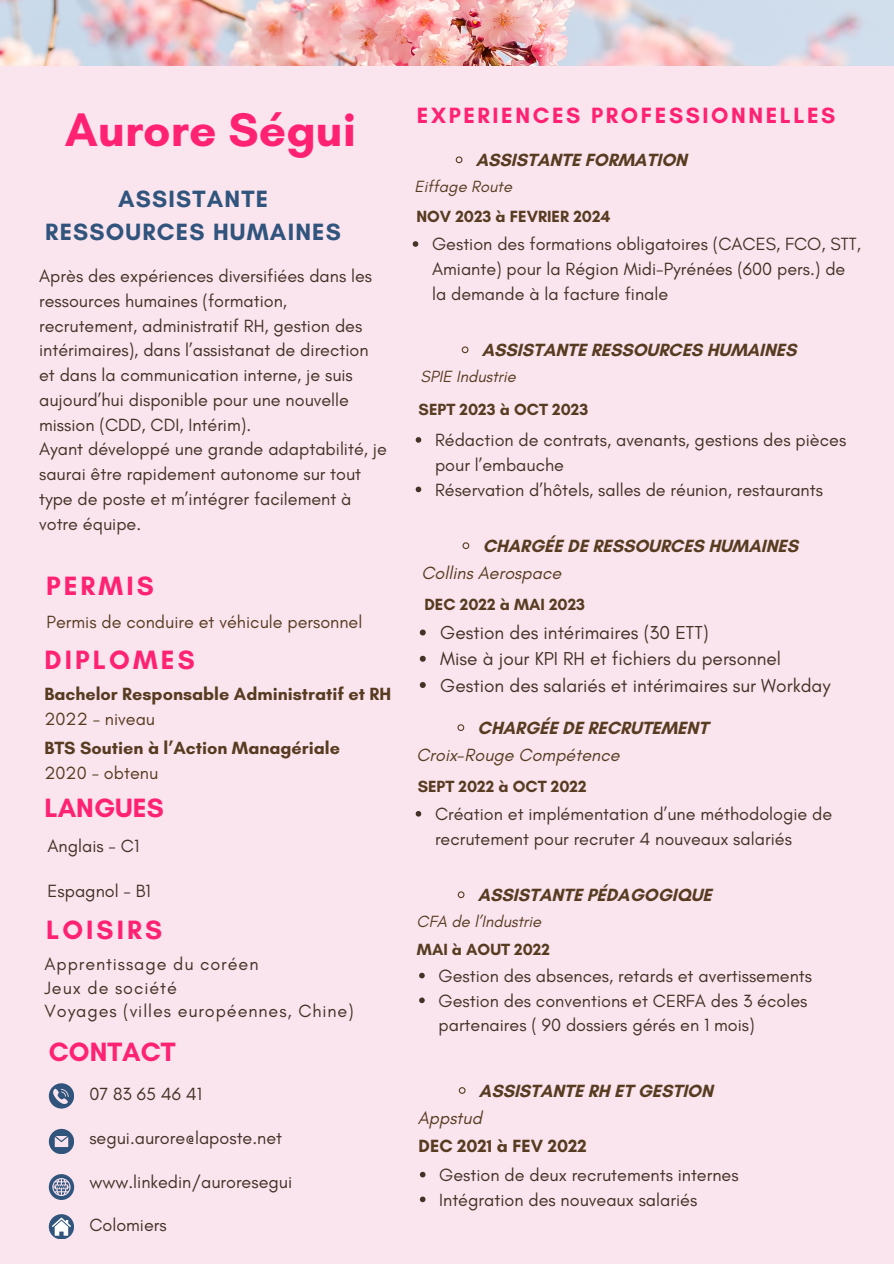
<style>
.page{position:relative;width:894px;height:1264px;background:#fff}
.page>*{position:absolute;margin:0;border:0;box-sizing:border-box;transform-origin:0 0}
.t1{font:700 48px "Glacial Indifference";color:#ff2273}
.t2{font:700 27px "Glacial Indifference";letter-spacing:.115em;color:#ff2273}
.t3{font:700 27px "Glacial Indifference";color:#ff2273}
.t4{font:700 24px/32.7px "Glacial Indifference";letter-spacing:.05em;color:#31547c;text-align:center}
.t5{font:700 22.5px "Glacial Indifference";letter-spacing:.115em;color:#ff2273}
.t6{font:19.05px "Glacial Indifference";color:#453126}
.t7{font:18px/24.8px "Glacial Indifference";color:#453126}
.t8{font:700 18px/24.8px "Glacial Indifference";color:#583c21}
.t9{font:18px/23.7px "Glacial Indifference";letter-spacing:.05em;color:#453126}
.t10{font:italic 18px "Glacial Indifference";color:#583c21}
.t11{font:18px "Glacial Indifference";color:#583c21}
.t12{font:700 16.5px "Glacial Indifference";color:#583c21}
.t13{font:italic 16.5px "Glacial Indifference";color:#583c21}
.s1{font-weight:400}
</style>
<div class="page">
<div style="left:0;top:0;width:893px;height:1263px;background:#fae5ef"></div>
<svg style="left:49px;top:1083px;width:25px;height:25px"></svg>
<svg style="left:49px;top:1174px;width:25px;height:25px"></svg>
<svg style="left:49px;top:1128px;width:25px;height:25px"></svg>
<svg style="left:49px;top:1214px;width:25px;height:24px"></svg>
<svg style="left:52px;top:1217px;width:19px;height:18px"></svg>
<img style="left:0;top:0;width:893px;height:65px">
<svg style="left:412px;top:241px;width:6px;height:6px"></svg>
<svg style="left:461px;top:346px;width:8px;height:8px"></svg>
<svg style="left:415px;top:437px;width:6px;height:6px"></svg>
<svg style="left:415px;top:486px;width:6px;height:6px"></svg>
<svg style="left:455px;top:156px;width:8px;height:8px"></svg>
<svg style="left:462px;top:542px;width:8px;height:8px"></svg>
<svg style="left:457px;top:724px;width:8px;height:7px"></svg>
<svg style="left:419px;top:629px;width:6px;height:6px"></svg>
<svg style="left:419px;top:655px;width:6px;height:6px"></svg>
<svg style="left:419px;top:682px;width:6px;height:6px"></svg>
<svg style="left:415px;top:811px;width:6px;height:5px"></svg>
<svg style="left:457px;top:891px;width:8px;height:8px"></svg>
<svg style="left:458px;top:1087px;width:8px;height:7px"></svg>
<svg style="left:419px;top:972px;width:5px;height:6px"></svg>
<svg style="left:419px;top:997px;width:5px;height:6px"></svg>
<svg style="left:420px;top:1171px;width:5px;height:6px"></svg>
<svg style="left:420px;top:1196px;width:5px;height:6px"></svg>
<h1 class="t1" style="left:65px;top:101px;width:293px">Aurore Ségui</h1>
<h3 class="t4" style="left:45px;top:182px;width:297px">ASSISTANTE<br>RESSOURCES HUMAINES</h3>
<h6 class="t7" style="left:39px;top:263px;width:349px">Après des expériences diversifiées dans les ressources humaines (formation, recrutement, administratif RH, gestion des intérimaires), dans l’assistanat de direction et dans la communication interne, je suis aujourd’hui disponible pour une nouvelle mission (CDD, CDI, Intérim).<br>Ayant développé une grande adaptabilité, je saurai être rapidement autonome sur tout type de poste et m’intégrer facilement à votre équipe.</h6>
<p class="t2" style="left:46px;top:569px;width:109px">PERMIS</p>
<h5 class="t11" style="left:47px;top:610px;width:317px">Permis de conduire et véhicule personnel</h5>
<p class="t2" style="left:44px;top:643px;width:152px">DIPLOMES</p>
<p class="t8" style="left:44px;top:681px;width:348px">Bachelor Responsable Administratif et RH<br><span class="s1">2022 - niveau</span></p>
<h2 class="t8" style="left:44px;top:735px;width:297px">BTS Soutien à l’Action Managériale<br><span class="s1">2020 - obtenu</span></h2>
<p class="t3" style="left:44px;top:791px;width:121px">LANGUES</p>
<h3 class="t7" style="left:47px;top:833px;width:93px">Anglais - C1</h3>
<h3 class="t7" style="left:47px;top:878px;width:105px">Espagnol - B1</h3>
<h6 class="t2" style="left:46px;top:912px;width:118px">LOISIRS</h6>
<h5 class="t9" style="left:44px;top:951px;width:311px">Apprentissage du coréen<br>Jeux de société<br>Voyages (villes européennes, Chine)</h5>
<h6 class="t3" style="left:49px;top:1035px;width:128px">CONTACT</h6>
<h5 class="t7" style="left:89px;top:1081px;width:114px">07 83 65 46 41</h5>
<h5 class="t7" style="left:89px;top:1124px;width:194px">segui.aurore@laposte.net</h5>
<h5 class="t7" style="left:89px;top:1168px;width:204px">www.linkedin/auroresegui</h5>
<h2 class="t7" style="left:89px;top:1212px;width:79px">Colomiers</h2>
<h5 class="t5" style="left:417px;top:102px;width:420px">EXPERIENCES PROFESSIONNELLES</h5>
<p class="t8" style="left:475px;top:147px;width:212px">ASSISTANTE FORMATION</p>
<p class="t13" style="left:414px;top:176px;width:99px">Eiffage Route</p>
<h6 class="t12" style="left:416px;top:206px;width:195px">NOV 2023 à FEVRIER 2024</h6>
<h5 class="t7" style="left:432px;top:231px;width:430px">Gestion des formations obligatoires (CACES, FCO, STT,<br>Amiante) pour la Région Midi-Pyrénées (600 pers.) de la demande à la facture finale</h5>
<p class="t8" style="left:481px;top:337px;width:316px">ASSISTANTE RESSOURCES HUMAINES</p>
<p class="t13" style="left:420px;top:366px;width:97px">SPIE Industrie</p>
<p class="t12" style="left:418px;top:400px;width:171px">SEPT 2023 à OCT 2023</p>
<p class="t7" style="left:435px;top:427px;width:412px">Rédaction de contrats, avenants, gestions des pièces pour l’embauche</p>
<p class="t7" style="left:435px;top:477px;width:389px">Réservation d’hôtels, salles de réunion, restaurants</p>
<p class="t8" style="left:482px;top:533px;width:317px">CHARGÉE DE RESSOURCES HUMAINES</p>
<p class="t10" style="left:421px;top:562px;width:141px">Collins Aerospace</p>
<h2 class="t12" style="left:424px;top:594px;width:162px">DEC 2022 à MAI 2023</h2>
<h5 class="t6" style="left:440px;top:621px;width:270px">Gestion des intérimaires (30 ETT)</h5>
<h2 class="t6" style="left:440px;top:647px;width:342px">Mise à jour KPI RH et fichiers du personnel</h2>
<h6 class="t6" style="left:440px;top:673px;width:391px">Gestion des salariés et intérimaires sur Workday</h6>
<p class="t8" style="left:477px;top:715px;width:232px">CHARGÉE DE RECRUTEMENT</p>
<p class="t10" style="left:416px;top:743px;width:205px">Croix-Rouge Compétence</p>
<p class="t12" style="left:417px;top:776px;width:170px">SEPT 2022 à OCT 2022</p>
<h5 class="t7" style="left:435px;top:801px;width:399px">Création et implémentation d’une méthodologie de recrutement pour recruter 4 nouveaux salariés</h5>
<p class="t8" style="left:477px;top:882px;width:235px">ASSISTANTE PÉDAGOGIQUE</p>
<p class="t13" style="left:416px;top:911px;width:126px">CFA de l’Industrie</p>
<p class="t12" style="left:417px;top:938px;width:134px">MAI à AOUT 2022</p>
<h2 class="t7" style="left:438px;top:963px;width:375px">Gestion des absences, retards et avertissements</h2>
<p class="t7" style="left:438px;top:987px;width:370px">Gestion des conventions et CERFA des 3 écoles partenaires ( 90 dossiers gérés en 1 mois)</p>
<p class="t8" style="left:479px;top:1077px;width:235px">ASSISTANTE RH ET GESTION</p>
<p class="t10" style="left:417px;top:1106px;width:66px">Appstud</p>
<p class="t8" style="left:418px;top:1132px;width:169px">DEC 2021 à FEV 2022</p>
<p class="t7" style="left:439px;top:1162px;width:301px">Gestion de deux recrutements internes</p>
<p class="t7" style="left:439px;top:1186px;width:259px">Intégration des nouveaux salariés</p>
</div>
